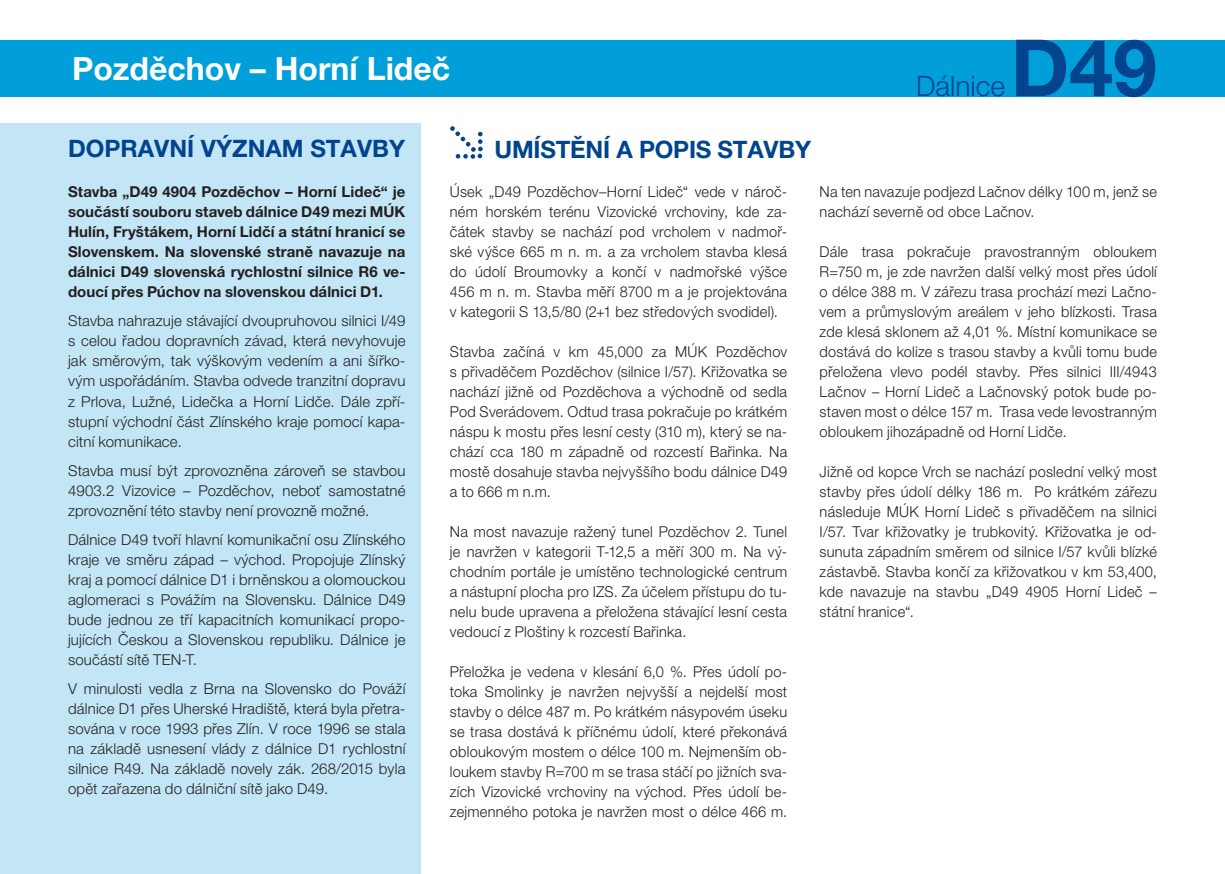
<style>
.page{position:relative;width:1225px;height:874px;background:#fff}
.page>*{position:absolute;margin:0;border:0;box-sizing:border-box;transform-origin:0 0}
.t1{font:700 78.8px "Helvetica Neue LT Pro";color:#02448d}
.t2{font:700 32px "Helvetica Neue LT Pro";color:#fff}
.t3{font:300 28.2px "Helvetica Neue LT Pro";color:#02448d}
.t4{font:700 24px "Helvetica Neue LT Pro";color:#02448d}
.t5{font:300 15px/20px "Helvetica Neue LT Pro";letter-spacing:.015em;color:#231f20;text-align:justify}
.t6{font:700 15px/20px "Helvetica Neue LT Pro";letter-spacing:.005em;color:#231f20;text-align:justify}
</style>
<div class="page">
<div style="left:0;top:40px;width:1225px;height:56px;background:#009fda"></div>
<div style="left:0;top:123px;width:421px;height:750px;background:#c3e6f6"></div>
<svg style="left:450px;top:126px;width:33px;height:33px"></svg>
<p class="t2" style="left:72px;top:48px;width:380px">Pozděchov – Horní Lideč</p>
<p class="t3" style="left:916px;top:69px;width:90px">Dálnice</p>
<p class="t1" style="left:1010px;top:19px;width:148px">D49</p>
<p class="t4" style="left:68px;top:133px;width:338px">DOPRAVNÍ VÝZNAM STAVBY</p>
<p class="t6" style="left:68px;top:181px;width:339px">Stavba „D49 4904 Pozděchov – Horní Lideč“ je součástí souboru staveb dálnice D49 mezi MÚK Hulín, Fryštákem, Horní Lidčí a státní hranicí se Slovenskem. Na slovenské straně navazuje na dálnici D49 slovenská rychlostní silnice R6 ve&shy;doucí přes Púchov na slovenskou dálnici D1.</p>
<p class="t5" style="left:68px;top:310px;width:339px">Stavba nahrazuje stávající dvoupruhovou silnici I/49 s celou řadou dopravních závad, která nevyhovuje jak směrovým, tak výškovým vedením a ani šířko&shy;vým uspořádáním. Stavba odvede tranzitní dopravu z Prlova, Lužné, Lidečka a Horní Lidče. Dále zpří&shy;stupní východní část Zlínského kraje pomocí kapa&shy;citní komunikace.</p>
<p class="t5" style="left:68px;top:460px;width:339px">Stavba musí být zprovozněna zároveň se stavbou 4903.2 Vizovice – Pozděchov, neboť samostatné zprovoznění této stavby není provozně možné.</p>
<p class="t5" style="left:68px;top:529px;width:339px">Dálnice D49 tvoří hlavní komunikační osu Zlínského kraje ve směru západ – východ. Propojuje Zlínský kraj a pomocí dálnice D1 i brněnskou a olomouckou aglomeraci s Povážím na Slovensku. Dálnice D49 bude jednou ze tří kapacitních komunikací propo&shy;jujících Českou a Slovenskou republiku. Dálnice je součástí sítě TEN-T.</p>
<p class="t5" style="left:68px;top:678px;width:339px">V minulosti vedla z Brna na Slovensko do Pováží dálnice D1 přes Uherské Hradiště, která byla přetra&shy;sována v roce 1993 přes Zlín. V roce 1996 se stala na základě usnesení vlády z dálnice D1 rychlostní silnice R49. Na základě novely zák. 268/2015 byla opět zařazena do dálniční sítě jako D49.</p>
<p class="t4" style="left:494px;top:135px;width:318px">UMÍSTĚNÍ A POPIS STAVBY</p>
<p class="t5" style="left:450px;top:181px;width:339px">Úsek „D49 Pozděchov–Horní Lideč“ vede v nároč&shy;ném horském terénu Vizovické vrchoviny, kde za&shy;čátek stavby se nachází pod vrcholem v nadmoř&shy;ské výšce 665 m n. m. a za vrcholem stavba klesá do údolí Broumovky a končí v nadmořské výšce 456 m n. m. Stavba měří 8700 m a je projektována v kategorii S 13,5/80 (2+1 bez středových svodidel).</p>
<p class="t5" style="left:450px;top:341px;width:339px">Stavba začíná v km 45,000 za MÚK Pozděchov s přivaděčem Pozděchov (silnice I/57). Křižovatka se nachází jižně od Pozděchova a východně od sedla Pod Sverádovem. Odtud trasa pokračuje po krátkém náspu k mostu přes lesní cesty (310 m), který se na&shy;chází cca 180 m západně od rozcestí Bařinka. Na mostě dosahuje stavba nejvyššího bodu dálnice D49 a to 666 m n.m.</p>
<p class="t5" style="left:450px;top:521px;width:339px">Na most navazuje ražený tunel Pozděchov 2. Tunel je navržen v kategorii T-12,5 a měří 300 m. Na vý&shy;chodním portále je umístěno technologické centrum a nástupní plocha pro IZS. Za účelem přístupu do tu&shy;nelu bude upravena a přeložena stávající lesní cesta vedoucí z Ploštiny k rozcestí Bařinka.</p>
<p class="t5" style="left:450px;top:661px;width:339px">Přeložka je vedena v klesání 6,0 %. Přes údolí po&shy;toka Smolinky je navržen nejvyšší a nejdelší most stavby o délce 487 m. Po krátkém násypovém úseku se trasa dostává k příčnému údolí, které překonává obloukovým mostem o délce 100 m. Nejmenším ob&shy;loukem stavby R=700 m se trasa stáčí po jižních sva&shy;zích Vizovické vrchoviny na východ. Přes údolí be&shy;zejmenného potoka je navržen most o délce 466 m.</p>
<p class="t5" style="left:819px;top:181px;width:339px">Na ten navazuje podjezd Lačnov délky 100 m, jenž se nachází severně od obce Lačnov.</p>
<p class="t5" style="left:819px;top:241px;width:339px">Dále trasa pokračuje pravostranným obloukem R=750 m, je zde navržen další velký most přes údolí o délce 388 m. V zářezu trasa prochází mezi Lačno&shy;vem a průmyslovým areálem v jeho blízkosti. Trasa zde klesá sklonem až 4,01 %. Místní komunikace se dostává do kolize s trasou stavby a kvůli tomu bude přeložena vlevo podél stavby. Přes silnici III/4943<br>Lačnov – Horní Lideč a Lačnovský potok bude po&shy;staven most o délce 157 m. Trasa vede levostranným obloukem jihozápadně od Horní Lidče.</p>
<p class="t5" style="left:819px;top:461px;width:339px">Jižně od kopce Vrch se nachází poslední velký most stavby přes údolí délky 186 m. Po krátkém zářezu následuje MÚK Horní Lideč s přivaděčem na silnici I/57. Tvar křižovatky je trubkovitý. Křižovatka je od&shy;sunuta západním směrem od silnice I/57 kvůli blízké zástavbě. Stavba končí za křižovatkou v km 53,400, kde navazuje na stavbu „D49 4905 Horní Lideč – státní hranice“.</p>
</div>
